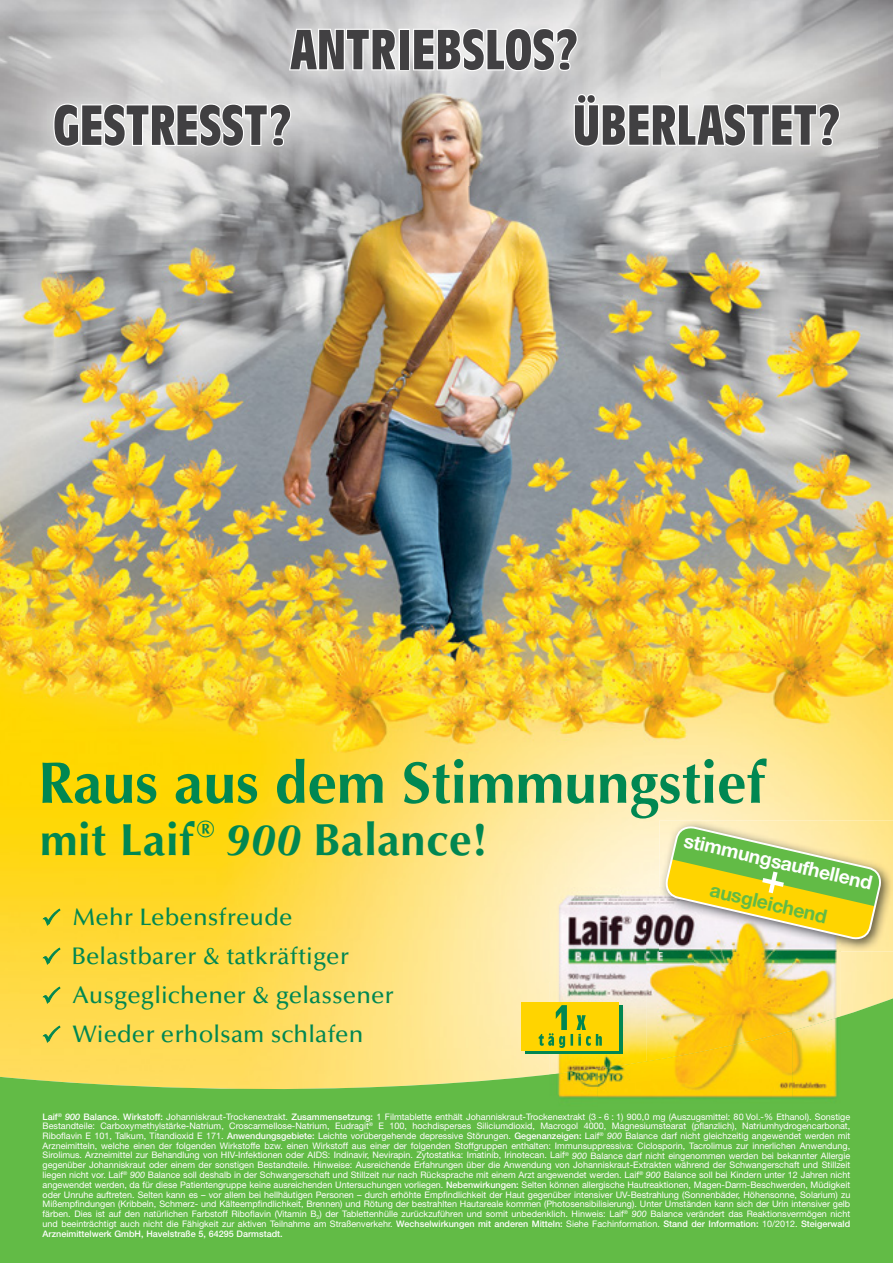
<style>
.page{position:relative;width:893px;height:1263px;background:#fff}
.page>*{position:absolute;margin:0;border:0;box-sizing:border-box;transform-origin:0 0}
.t1{font:700 58.5px "Optima LT Std";color:#008752}
.t2{font:700 condensed 55.2px/75.6px "Antique Olive Std";letter-spacing:.005em;color:#414042}
.t3{font:700 45px "Optima LT Std";letter-spacing:.015em;color:#008752}
.t4{font:500 24px/39px "Optima LT Std";letter-spacing:.005em;color:#008752}
.t5{font:700 19.35px "Helvetica Neue";color:#fff}
.t6{font:700 19.35px "Helvetica Neue";color:#62bb46}
.t7{font:9px/9.8px "Helvetica Neue";color:#fff;text-align:justify}
.s1{font-style:italic}
.s2{font-weight:500}
.s3{font-weight:500;font-style:italic}
</style>
<div class="page">
<img style="left:0;top:0;width:893px;height:993px">
<svg style="left:0;top:993px;width:893px;height:270px;background:#87c34f"></svg>
<img style="left:549px;top:888px;width:97px;height:181px">
<img style="left:646px;top:888px;width:49px;height:165px">
<img style="left:695px;top:951px;width:97px;height:79px">
<img style="left:792px;top:951px;width:49px;height:65px">
<img style="left:598px;top:1053px;width:97px;height:57px">
<img style="left:695px;top:1030px;width:97px;height:80px">
<img style="left:792px;top:1016px;width:49px;height:94px">
<img style="left:549px;top:1069px;width:49px;height:41px">
<img style="left:15px;top:0;width:862px;height:186px">
<svg style="left:573px;top:93px;width:268px;height:55px"></svg>
<svg style="left:288px;top:28px;width:111px;height:44px"></svg>
<div style="left:399px;top:29px;width:11px;height:41px;border:2px solid #fff"></div>
<svg style="left:412px;top:27px;width:167px;height:46px"></svg>
<svg style="left:52px;top:102px;width:240px;height:46px"></svg>
<img style="left:659px;top:820px;width:234px;height:131px">
<img style="left:659px;top:888px;width:182px;height:63px">
<svg style="left:41px;top:908px;width:20px;height:18px"></svg>
<svg style="left:41px;top:947px;width:20px;height:18px"></svg>
<svg style="left:41px;top:986px;width:20px;height:18px"></svg>
<svg style="left:41px;top:1025px;width:20px;height:18px"></svg>
<div style="left:525px;top:1005px;width:97px;height:48px;background:linear-gradient(to right,#008752,#008752)"></div>
<div style="left:522px;top:1002px;width:97px;height:48px;background:#ffd400"></div>
<svg style="left:539px;top:1005px;width:63px;height:43px"></svg>
<svg style="left:664px;top:824px;width:219px;height:117px;background:#c6cd62"></svg>
<h2 class="t2" style="left:53px;top:13px;width:527px;text-indent:238px">ANTRIEBSLOS?<br>GESTRESST?</h2>
<h2 class="t2" style="left:573px;top:89px;width:270px">ÜBERLASTET?</h2>
<h1 class="t1" style="left:38px;top:749px;width:729px">Raus aus dem Stimmungstief</h1>
<h3 class="t3" style="left:40px;top:814px;width:449px">mit Laif<sup>®</sup> <span class="s1">900</span> Balance!</h3>
<h3 class="t5" style="left:687px;top:828px;width:194px;rotate:13deg">stimmungsaufhellend</h3>
<h3 class="t6" style="left:713px;top:878px;width:121px;rotate:13deg">ausgleichend</h3>
<h3 class="t4" style="left:71px;top:898px;width:324px">Mehr Lebensfreude<br>Belastbarer &amp; tatkräftiger<br>Ausgeglichener &amp; gelassener<br>Wieder erholsam schlafen</h3>
<p class="t7" style="left:43px;top:1111px;width:809px"><span class="s2">Laif</span><sup>®</sup> <span class="s3">900</span> <span class="s2">Balance. Wirkstoff:</span> Johanniskraut-Trockenextrakt. <span class="s2">Zusammensetzung:</span> 1 Filmtablette enthält Johanniskraut-Trockenextrakt (3 - 6 : 1) 900,0 mg (Auszugsmittel: 80 Vol.-% Ethanol). Sonstige Bestandteile: Carboxymethylstärke-Natrium, Croscarmellose-Natrium, Eudragit<sup>®</sup> E 100, hochdisperses Siliciumdioxid, Macrogol 4000, Magnesiumstearat (pflanzlich), Natriumhydrogencarbonat, Riboflavin E 101, Talkum, Titandioxid E 171. <span class="s2">Anwendungsgebiete:</span> Leichte vorübergehende depressive Störungen. <span class="s2">Gegenanzeigen:</span> Laif<sup>®</sup> <span class="s1">900</span> Balance darf nicht gleichzeitig angewendet werden mit Arzneimitteln, welche einen der folgenden Wirkstoffe bzw. einen Wirkstoff aus einer der folgenden Stoffgruppen enthalten: Immunsuppressiva: Ciclosporin, Tacrolimus zur innerlichen Anwendung, Sirolimus. Arzneimittel zur Behandlung von HIV-Infektionen oder AIDS: Indinavir, Nevirapin. Zytostatika: Imatinib, Irinotecan. Laif<sup>®</sup> <span class="s1">900</span> Balance darf nicht eingenommen werden bei bekannter Allergie gegenüber Johanniskraut oder einem der sonstigen Bestandteile. Hinweise: Ausreichende Erfahrungen über die Anwendung von Johanniskraut-Extrakten während der Schwangerschaft und Stillzeit liegen nicht vor. Laif<sup>®</sup> <span class="s1">900</span> Balance soll deshalb in der Schwangerschaft und Stillzeit nur nach Rücksprache mit einem Arzt angewendet werden. Laif<sup>®</sup> <span class="s1">900</span> Balance soll bei Kindern unter 12 Jahren nicht angewendet werden, da für diese Patientengruppe keine ausreichenden Untersuchungen vorliegen. <span class="s2">Nebenwirkungen:</span> Selten können allergische Hautreaktionen, Magen-Darm-Beschwerden, Müdigkeit oder Unruhe auftreten. Selten kann es – vor allem bei hellhäutigen Personen – durch erhöhte Empfindlichkeit der Haut gegenüber intensiver UV-Bestrahlung (Sonnenbäder, Höhensonne, Solarium) zu Mißempfindungen (Kribbeln, Schmerz- und Kälteempfindlichkeit, Brennen) und Rötung der bestrahlten Hautareale kommen (Photosensibilisierung). Unter Umständen kann sich der Urin intensiver gelb färben. Dies ist auf den natürlichen Farbstoff Riboflavin (Vitamin B<sub>2</sub>) der Tablettenhülle zurückzuführen und somit unbedenklich. Hinweis: Laif<sup>®</sup> <span class="s1">900</span> Balance verändert das Reaktionsvermögen nicht und beeinträchtigt auch nicht die Fähigkeit zur aktiven Teilnahme am Straßenverkehr. <span class="s2">Wechselwirkungen mit anderen Mitteln:</span> Siehe Fachinformation. <span class="s2">Stand der Information:</span> 10/2012. <span class="s2">Steigerwald Arzneimittelwerk GmbH, Havelstraße 5, 64295 Darmstadt.</span></p>
</div>
